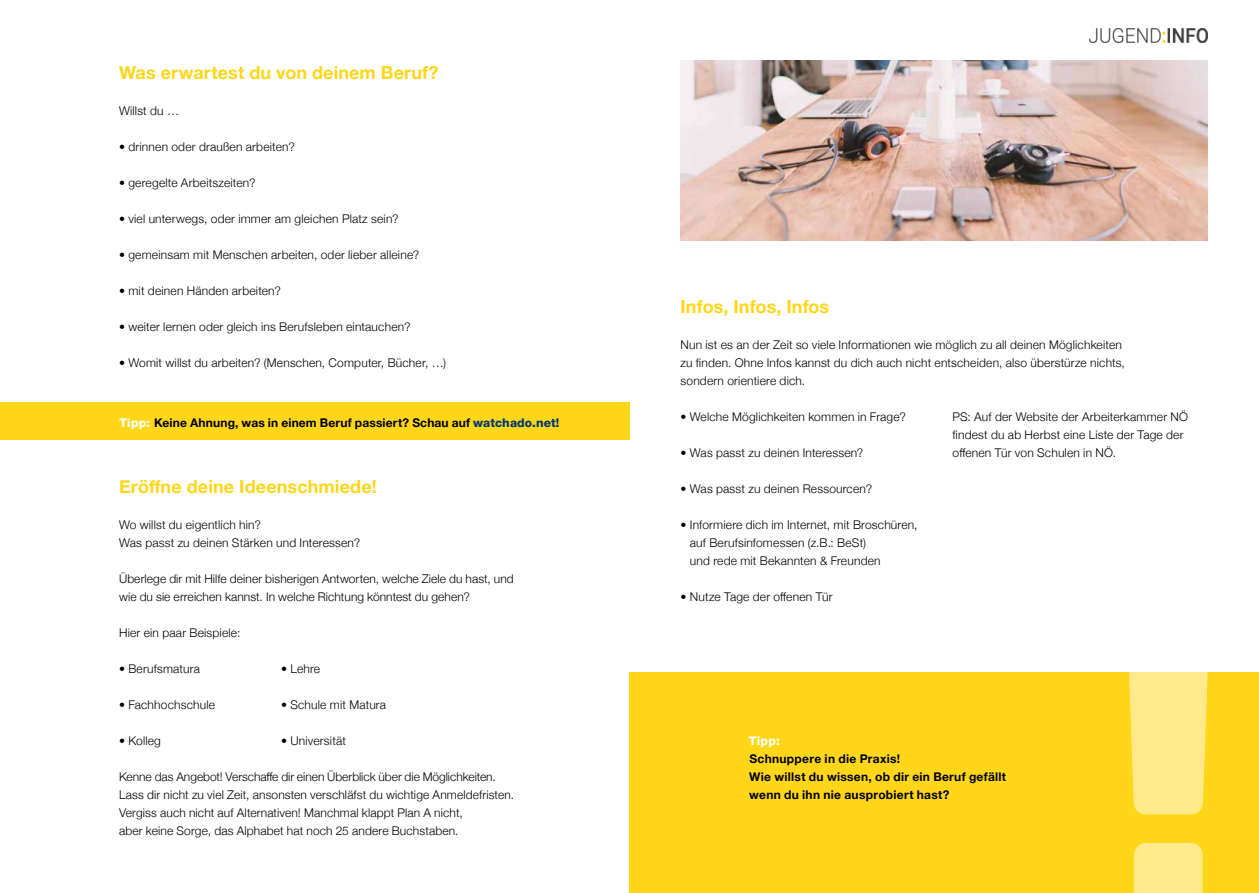
<style>
.page{position:relative;width:1259px;height:893px;background:#fff}
.page>*{position:absolute;margin:0;border:0;box-sizing:border-box;transform-origin:0 0}
.t1{font:700 18px "Helvetica Neue";letter-spacing:.005em;color:#ffd618}
.t2{font:300 12px/18px "Helvetica Neue";letter-spacing:.015em;color:#000}
.t3{font:700 12px/18px "Helvetica Neue";letter-spacing:.02em;color:#000}
.t4{font:800 12px "Helvetica Neue";color:#fff}
.s1{font-weight:800;color:#fff}
.s2{font-weight:800;color:#003770}
</style>
<div class="page">
<div style="left:0;top:403px;width:629px;height:37px;background:#ffd618"></div>
<div style="left:629px;top:673px;width:630px;height:220px;background:#ffd618"></div>
<img style="left:680px;top:61px;width:528px;height:180px">
<svg style="left:1128px;top:672px;width:80px;height:221px"></svg>
<img style="left:1089px;top:28px;width:119px;height:15px">
<h1 class="t1" style="left:119px;top:58px;width:321px">Was erwartest du von deinem Beruf?</h1>
<p class="t2" style="left:119px;top:100px;width:61px">Willst du …</p>
<p class="t2" style="left:119px;top:136px;width:177px">• drinnen oder draußen arbeiten?</p>
<p class="t2" style="left:119px;top:172px;width:138px">• geregelte Arbeitszeiten?</p>
<p class="t2" style="left:119px;top:208px;width:281px">• viel unterwegs, oder immer am gleichen Platz sein?</p>
<p class="t2" style="left:119px;top:244px;width:302px">• gemeinsam mit Menschen arbeiten, oder lieber alleine?</p>
<p class="t2" style="left:119px;top:280px;width:163px">• mit deinen Händen arbeiten?</p>
<p class="t2" style="left:119px;top:316px;width:293px">• weiter lernen oder gleich ins Berufsleben eintauchen?</p>
<p class="t2" style="left:119px;top:352px;width:328px">• Womit willst du arbeiten? (Menschen, Computer, Bücher, …)</p>
<p class="t3" style="left:119px;top:414px;width:441px"><span class="s1">Tipp:</span> Keine Ahnung, was in einem Beruf passiert? Schau auf <span class="s2">watchado.net!</span></p>
<h1 class="t1" style="left:119px;top:472px;width:259px">Eröffne deine Ideenschmiede!</h1>
<p class="t2" style="left:119px;top:514px;width:243px">Wo willst du eigentlich hin?<br>Was passt zu deinen Stärken und Interessen?</p>
<p class="t2" style="left:119px;top:568px;width:396px">Überlege dir mit Hilfe deiner bisherigen Antworten, welche Ziele du hast, und wie du sie erreichen kannst. In welche Richtung könntest du gehen?</p>
<p class="t2" style="left:119px;top:622px;width:123px">Hier ein paar Beispiele:</p>
<p class="t2" style="left:119px;top:658px;width:82px">• Berufsmatura</p>
<p class="t2" style="left:281px;top:658px;width:41px">• Lehre</p>
<p class="t2" style="left:119px;top:694px;width:97px">• Fachhochschule</p>
<p class="t2" style="left:281px;top:694px;width:106px">• Schule mit Matura</p>
<p class="t2" style="left:119px;top:730px;width:43px">• Kolleg</p>
<p class="t2" style="left:281px;top:730px;width:66px">• Universität</p>
<p class="t2" style="left:119px;top:766px;width:396px">Kenne das Angebot! Verschaffe dir einen Überblick über die Möglichkeiten.<br>Lass dir nicht zu viel Zeit, ansonsten verschläfst du wichtige Anmeldefristen.<br>Vergiss auch nicht auf Alternativen! Manchmal klappt Plan A nicht,<br>aber keine Sorge, das Alphabet hat noch 25 andere Buchstaben.</p>
<h1 class="t1" style="left:680px;top:292px;width:150px">Infos, Infos, Infos</h1>
<p class="t2" style="left:680px;top:334px;width:446px">Nun ist es an der Zeit so viele Informationen wie möglich zu all deinen Möglichkeiten zu finden. Ohne Infos kannst du dich auch nicht entscheiden, also überstürze nichts, sondern orientiere dich.</p>
<p class="t2" style="left:680px;top:406px;width:227px">• Welche Möglichkeiten kommen in Frage?</p>
<p class="t2" style="left:680px;top:442px;width:184px">• Was passt zu deinen Interessen?</p>
<p class="t2" style="left:680px;top:478px;width:193px">• Was passt zu deinen Ressourcen?</p>
<p class="t2" style="left:690px;top:514px;width:229px;text-indent:-9px">• Informiere dich im Internet, mit Broschüren, auf Berufsinfomessen (z.B.: BeSt)<br>und rede mit Bekannten &amp; Freunden</p>
<p class="t2" style="left:680px;top:586px;width:153px">• Nutze Tage der offenen Tür</p>
<p class="t2" style="left:952px;top:406px;width:237px">PS: Auf der Website der Arbeiterkammer NÖ findest du ab Herbst eine Liste der Tage der offenen Tür von Schulen in NÖ.</p>
<p class="t4" style="left:749px;top:733px;width:32px">Tipp:</p>
<p class="t3" style="left:749px;top:750px;width:258px">Schnuppere in die Praxis!<br>Wie willst du wissen, ob dir ein Beruf gefällt wenn du ihn nie ausprobiert hast?</p>
</div>
